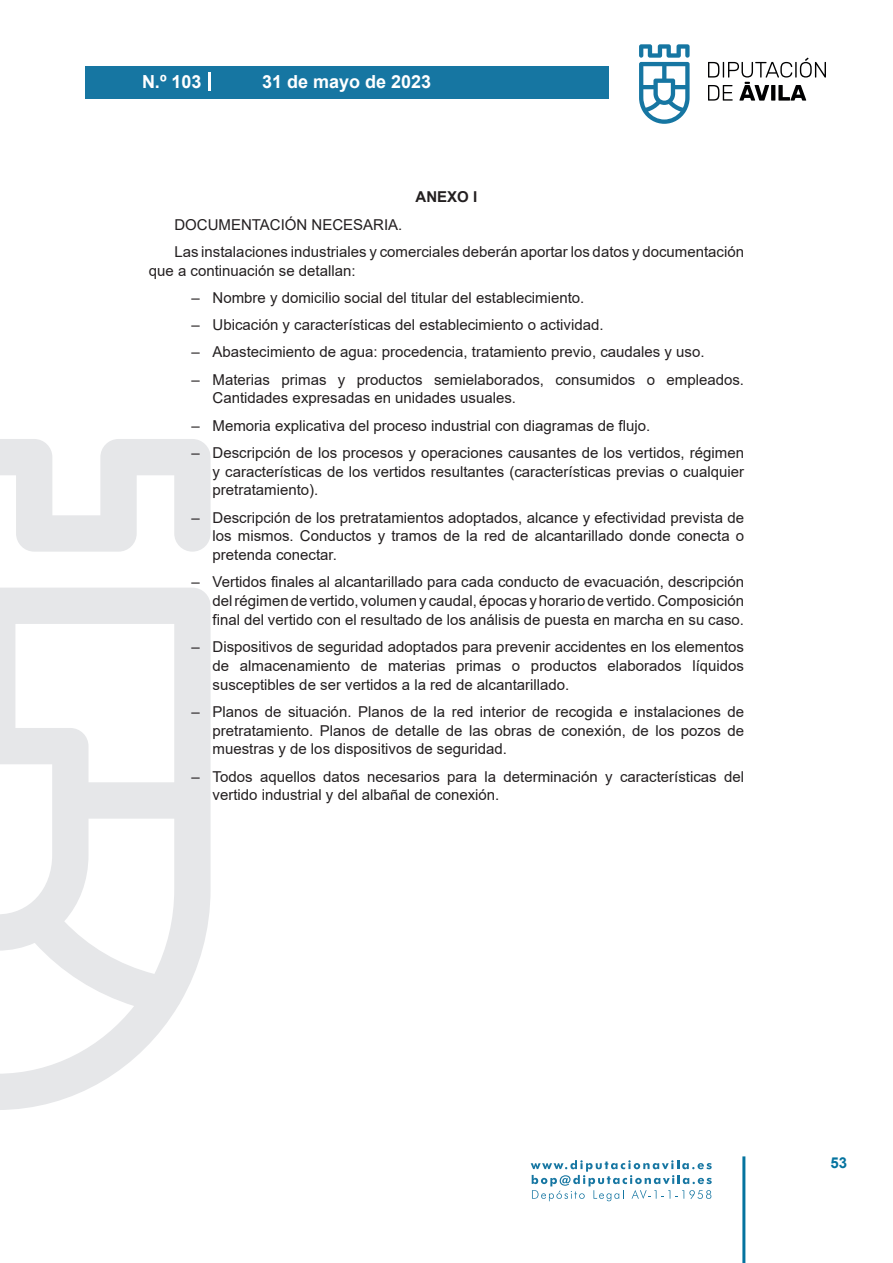
<style>
.page{position:relative;width:893px;height:1263px;background:#fff}
.page>*{position:absolute;margin:0;border:0;box-sizing:border-box;transform-origin:0 0}
.t1{font:700 18px "Arial";color:#fff}
.texto_normal{font:15px/18.8px "Arial";color:#231f20;text-align:justify}
.texto_centrado{font:700 15px "Arial";color:#231f20}
.t2{font:700 15px "Arial";color:#04739f}
</style>
<div class="page">
<svg style="left:531px;top:1160px;width:181px;height:41px"></svg>
<div style="left:85px;top:66px;width:523px;height:33px;background:#1676a2"></div>
<svg style="left:639px;top:44px;width:51px;height:80px"></svg>
<svg style="left:708px;top:58px;width:118px;height:43px"></svg>
<hr style="left:742px;top:1156px;width:3px;height:107px;background:#04739f">
<svg style="left:208px;top:72px;width:2px;height:18px"></svg>
<svg style="left:0;top:439px;width:211px;height:671px"></svg>
<p class="t1" style="left:142px;top:69px;width:61px">N.º 103</p>
<p class="t1" style="left:262px;top:69px;width:171px">31 de mayo de 2023</p>
<p class="texto_centrado" style="left:416px;top:186px;width:63px">ANEXO I</p>
<p class="texto_normal" style="left:174px;top:215px;width:230px">DOCUMENTACIÓN NECESARIA.</p>
<p class="texto_normal" style="left:149px;top:242px;width:597px;text-indent:26px">Las instalaciones industriales y comerciales deberán aportar los datos y documentación que a continuación se detallan:</p>
<p class="texto_normal" style="left:191px;top:288px;width:395px">– Nombre y domicilio social del titular del establecimiento.</p>
<p class="texto_normal" style="left:191px;top:315px;width:414px">– Ubicación y características del establecimiento o actividad.</p>
<p class="texto_normal" style="left:191px;top:343px;width:515px">– Abastecimiento de agua: procedencia, tratamiento previo, caudales y uso.</p>
<p class="texto_normal" style="left:213px;top:370px;width:533px;text-indent:-21px">– Materias primas y productos semielaborados, consumidos o empleados.<br>Cantidades expresadas en unidades usuales.</p>
<p class="texto_normal" style="left:191px;top:416px;width:460px">– Memoria explicativa del proceso industrial con diagramas de flujo.</p>
<p class="texto_normal" style="left:213px;top:443px;width:533px;text-indent:-21px">– Descripción de los procesos y operaciones causantes de los vertidos, régimen y características de los vertidos resultantes (características previas o cualquier pretratamiento).</p>
<p class="texto_normal" style="left:213px;top:508px;width:533px;text-indent:-21px">– Descripción de los pretratamientos adoptados, alcance y efectividad prevista de los mismos. Conductos y tramos de la red de alcantarillado donde conecta o pretenda conectar.</p>
<p class="texto_normal" style="left:213px;top:573px;width:533px;text-indent:-21px">– Vertidos finales al alcantarillado para cada conducto de evacuación, descripción del régimen de vertido, volumen y caudal, épocas y horario de vertido. Composición final del vertido con el resultado de los análisis de puesta en marcha en su caso.</p>
<p class="texto_normal" style="left:213px;top:637px;width:533px;text-indent:-21px">– Dispositivos de seguridad adoptados para prevenir accidentes en los elementos de almacenamiento de materias primas o productos elaborados líquidos susceptibles de ser vertidos a la red de alcantarillado.</p>
<p class="texto_normal" style="left:213px;top:702px;width:533px;text-indent:-21px">– Planos de situación. Planos de la red interior de recogida e instalaciones de pretratamiento. Planos de detalle de las obras de conexión, de los pozos de muestras y de los dispositivos de seguridad.</p>
<p class="texto_normal" style="left:213px;top:767px;width:533px;text-indent:-21px">– Todos aquellos datos necesarios para la determinación y características del vertido industrial y del albañal de conexión.</p>
<p class="t2" style="left:831px;top:1152px;width:18px">53</p>
</div>
